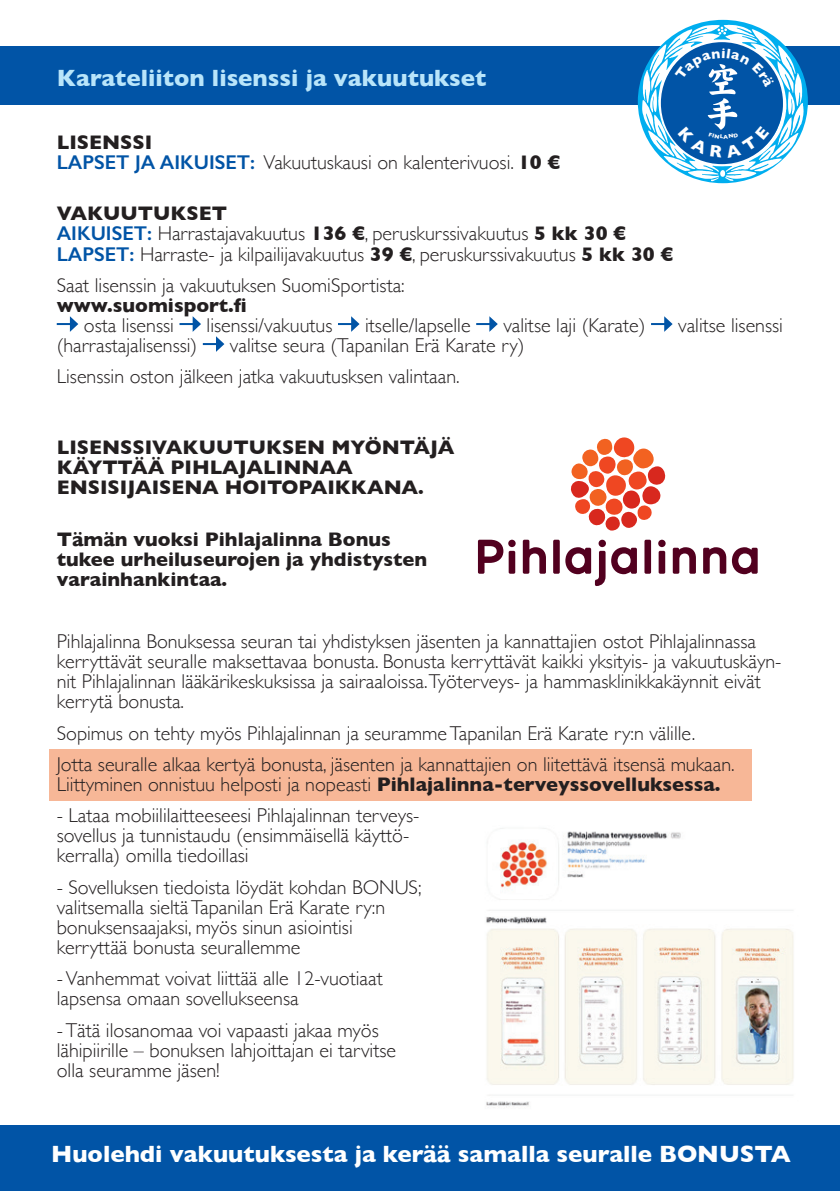
<style>
.page{position:relative;width:840px;height:1191px;background:#fff}
.page>*{position:absolute;margin:0;border:0;box-sizing:border-box;transform-origin:0 0}
.t1{font:700 24px "Gill Sans";color:#fff}
.t2{font:700 24px "Gill Sans";color:#b9e5fa}
.t3{font:300 20px/20px "Gill Sans";color:#231f20}
.t4{font:700 20px/20px "Gill Sans";color:#231f20}
.s1{font-weight:700}
.s2{font-weight:600;color:#0154a6}
</style>
<div class="page">
<div style="left:49px;top:749px;width:702px;height:51px;background:#f7b797"></div>
<div style="left:0;top:46px;width:839px;height:59px;background:#0154a6"></div>
<svg style="left:57px;top:316px;width:21px;height:16px"></svg>
<svg style="left:338px;top:316px;width:21px;height:16px"></svg>
<svg style="left:476px;top:316px;width:21px;height:16px"></svg>
<svg style="left:651px;top:316px;width:21px;height:16px"></svg>
<svg style="left:179px;top:316px;width:45px;height:36px"></svg>
<div style="left:0;top:1125px;width:839px;height:66px;background:#0154a6"></div>
<svg style="left:477px;top:540px;width:26px;height:34px"></svg>
<div style="left:508px;top:551px;width:7px;height:23px;background:#52001f;border-radius:2px"></div>
<svg style="left:522px;top:540px;width:23px;height:34px"></svg>
<div style="left:553px;top:540px;width:6px;height:34px;background:#52001f;border-radius:2px"></div>
<svg style="left:731px;top:547px;width:26px;height:27px"></svg>
<svg style="left:565px;top:547px;width:71px;height:39px"></svg>
<div style="left:644px;top:540px;width:6px;height:34px;background:#52001f;border-radius:2px"></div>
<div style="left:658px;top:551px;width:6px;height:23px;background:#52001f;border-radius:2px"></div>
<svg style="left:672px;top:547px;width:23px;height:27px"></svg>
<svg style="left:703px;top:547px;width:22px;height:27px"></svg>
<svg style="left:657px;top:540px;width:8px;height:7px"></svg>
<div style="left:598px;top:540px;width:7px;height:7px;background:#52001f;border-radius:50%"></div>
<div style="left:508px;top:540px;width:7px;height:7px;background:#52001f;border-radius:50%"></div>
<svg style="left:570px;top:437px;width:95px;height:93px"></svg>
<img style="left:486px;top:828px;width:308px;height:279px">
<svg style="left:641px;top:25px;width:162px;height:156px"></svg>
<p class="t2" style="left:57px;top:59px;width:431px">Karateliiton lisenssi ja vakuutukset</p>
<p class="t3" style="left:57px;top:132px;width:504px"><span class="s1">LISENSSI<br></span><span class="s2">LAPSET JA AIKUISET:</span> Vakuutuskausi on kalenterivuosi. <span class="s1">10 €</span></p>
<p class="t3" style="left:57px;top:203px;width:617px"><span class="s1">VAKUUTUKSET<br></span><span class="s2">AIKUISET:</span> Harrastajavakuutus <span class="s1">136 €</span>, peruskurssivakuutus <span class="s1">5 kk 30 €<br></span><span class="s2">LAPSET:</span> Harraste- ja kilpailijavakuutus <span class="s1">39 €</span>, peruskurssivakuutus <span class="s1">5 kk 30 €</span></p>
<p class="t3" style="left:57px;top:274px;width:349px">Saat lisenssin ja vakuutuksen SuomiSportista:</p>
<p class="t4" style="left:57px;top:295px;width:191px">www.suomisport.fi</p>
<p class="t3" style="left:84px;top:314px;width:91px">osta lisenssi</p>
<p class="t3" style="left:206px;top:314px;width:127px">lisenssi/vakuutus</p>
<p class="t3" style="left:365px;top:314px;width:107px">itselle/lapselle</p>
<p class="t3" style="left:503px;top:314px;width:143px">valitse laji (Karate)</p>
<p class="t3" style="left:677px;top:314px;width:106px">valitse lisenssi</p>
<p class="t3" style="left:57px;top:334px;width:142px">(harrastajalisenssi)</p>
<p class="t3" style="left:57px;top:329px;width:469px;line-height:31.4px;text-indent:173px">valitse seura (Tapanilan Erä Karate ry)<br>Lisenssin oston jälkeen jatka vakuutusksen valintaan.</p>
<p class="t4" style="left:57px;top:437px;width:399px">LISENSSIVAKUUTUKSEN MYÖNTÄJÄ<br>KÄYTTÄÄ PIHLAJALINNAA<br>ENSISIJAISENA HOITOPAIKKANA.</p>
<p class="t4" style="left:57px;top:528px;width:372px">Tämän vuoksi Pihlajalinna Bonus tukee urheiluseurojen ja yhdistysten varainhankintaa.</p>
<p class="t3" style="left:57px;top:631px;width:725px">Pihlajalinna Bonuksessa seuran tai yhdistyksen jäsenten ja kannattajien ostot Pihlajalinnassa kerryttävät seuralle maksettavaa bonusta. Bonusta kerryttävät kaikki yksityis- ja vakuutuskäyn&shy;nit Pihlajalinnan lääkärikeskuksissa ja sairaaloissa.Työterveys- ja hammasklinikkakäynnit eivät kerrytä bonusta.</p>
<p class="t3" style="left:57px;top:716px;width:679px;line-height:31.4px">Sopimus on tehty myös Pihlajalinnan ja seuramme Tapanilan Erä Karate ry:n välille.<br>Jotta seuralle alkaa kertyä bonusta, jäsenten ja kannattajien on liitettävä itsensä mukaan.</p>
<p class="t3" style="left:57px;top:773px;width:665px">Liittyminen onnistuu helposti ja nopeasti <span class="s1">Pihlajalinna-terveyssovelluksessa.</span></p>
<p class="t3" style="left:57px;top:805px;width:364px">- Lataa mobiililaitteeseesi Pihlajalinnan terveys&shy;sovellus ja tunnistaudu (ensimmäisellä käyttö&shy;kerralla) omilla tiedoillasi</p>
<p class="t3" style="left:57px;top:876px;width:366px">- Sovelluksen tiedoista löydät kohdan BONUS; valitsemalla sieltä Tapanilan Erä Karate ry:n bonuksensaajaksi, myös sinun asiointisi kerryttää bonusta seurallemme</p>
<p class="t3" style="left:57px;top:967px;width:327px">- Vanhemmat voivat liittää alle 12-vuotiaat lapsensa omaan sovellukseensa</p>
<p class="t3" style="left:57px;top:1019px;width:340px">- Tätä ilosanomaa voi vapaasti jakaa myös lähipiirille – bonuksen lahjoittajan ei tarvitse olla seuramme jäsen!</p>
<p class="t1" style="left:51px;top:1135px;width:741px">Huolehdi vakuutuksesta ja kerää samalla seuralle BONUSTA</p>
</div>
